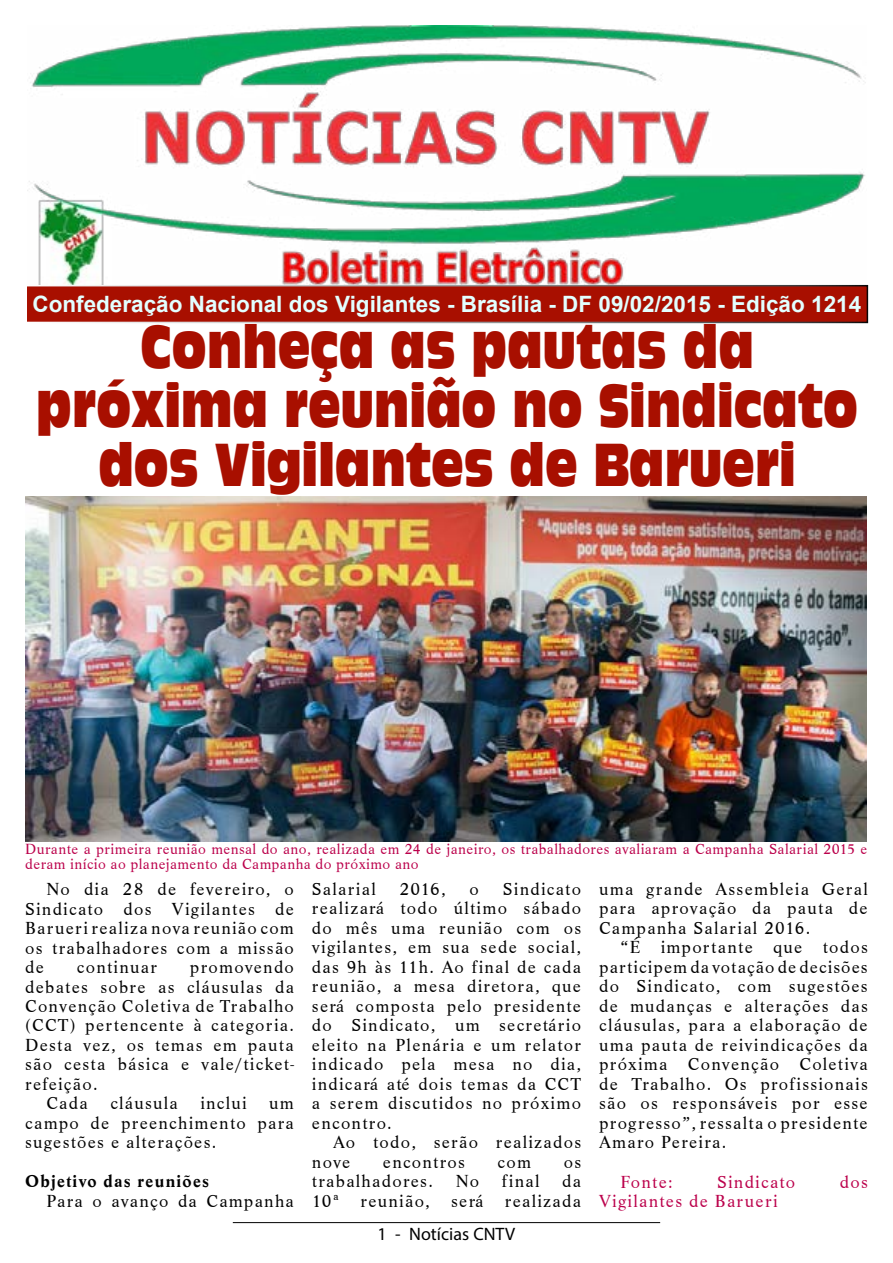
<style>
.page{position:relative;width:893px;height:1263px;background:#fff}
.page>*{position:absolute;margin:0;border:0;box-sizing:border-box;transform-origin:0 0}
.t1{font:56.4px/59.2px "Antique Olive Compact";color:#a80f00;text-align:center;scale:.76 1}
.t2{font:700 22.5px "Arial";color:#e3ffff}
.t3{font:18px/19.5px "Life T";letter-spacing:.07em;color:#000;text-align:justify}
.t4{font:18px "Life T";letter-spacing:.07em;color:#bb004b}
.t5{font:700 18px "Life T";letter-spacing:.07em;color:#000}
.t6{font:18px "Myriad Pro";color:#000}
.t7{font:15.15px/15px "Life T";letter-spacing:.03em;color:#bb004b}
</style>
<div class="page">
<hr style="left:233px;top:1222px;width:427px;height:1px;background:#000">
<div style="left:26px;top:286px;width:841px;height:36px;background:#a80f00"></div>
<img style="left:26px;top:496px;width:841px;height:346px">
<img style="left:27px;top:26px;width:840px;height:259px">
<p class="t2" style="left:32px;top:289px;width:830px">Confederação Nacional dos Vigilantes - Brasília - DF 09/02/2015 - Edição 1214</p>
<h1 class="t1" style="left:36px;top:316px;width:1082px">Conheça as pautas da próxima reunião no Sindicato dos Vigilantes de Barueri</h1>
<p class="t7" style="left:25px;top:842px;width:844px">Durante a primeira reunião mensal do ano, realizada em 24 de janeiro, os trabalhadores avaliaram a Campanha Salarial 2015 e deram início ao planejamento da Campanha do próximo ano</p>
<p class="t3" style="left:25px;top:879px;width:270px;text-indent:21px">No dia 28 de fevereiro, o Sindicato dos Vigilantes de Barueri realiza nova reunião com os trabalhadores com a missão de</p>
<p class="t3" style="left:77px;top:957px;width:82px">continuar</p>
<p class="t3" style="left:190px;top:957px;width:105px">promovendo</p>
<p class="t3" style="left:25px;top:977px;width:270px">debates sobre as cláusulas da</p>
<p class="t3" style="left:25px;top:996px;width:270px">Convenção Coletiva de Trabalho</p>
<p class="t3" style="left:25px;top:1016px;width:270px">(CCT) pertencente à categoria.</p>
<p class="t3" style="left:25px;top:1035px;width:270px">Desta vez, os temas em pauta</p>
<p class="t3" style="left:25px;top:1055px;width:270px">são cesta básica e vale/ticket-</p>
<p class="t3" style="left:25px;top:1074px;width:74px">refeição.</p>
<p class="t3" style="left:46px;top:1094px;width:43px">Cada</p>
<p class="t3" style="left:110px;top:1094px;width:69px">cláusula</p>
<p class="t3" style="left:200px;top:1094px;width:48px">inclui</p>
<p class="t3" style="left:25px;top:1094px;width:270px;text-indent:244px">um campo de preenchimento para sugestões e alterações.</p>
<p class="t5" style="left:25px;top:1171px;width:185px">Objetivo das reuniões</p>
<p class="t3" style="left:46px;top:1191px;width:249px">Para o avanço da Campanha</p>
<p class="t3" style="left:312px;top:879px;width:271px;text-indent:191px">Sindicato realizará todo último sábado do mês uma reunião com os vigilantes, em sua sede social, das 9h às 11h. Ao final de cada reunião, a mesa diretora, que será composta pelo presidente do Sindicato, um secretário eleito na Plenária e um relator indicado pela mesa no dia, indicará até dois temas da CCT a serem discutidos no próximo encontro.</p>
<p class="t3" style="left:312px;top:1133px;width:271px;text-indent:21px">Ao todo, serão realizados nove</p>
<p class="t3" style="left:312px;top:879px;width:65px">Salarial</p>
<p class="t3" style="left:400px;top:879px;width:47px">2016,</p>
<p class="t3" style="left:470px;top:879px;width:11px">o</p>
<p class="t3" style="left:383px;top:1152px;width:84px">encontros</p>
<p class="t3" style="left:498px;top:1152px;width:35px">com</p>
<p class="t3" style="left:564px;top:1152px;width:19px">os</p>
<p class="t3" style="left:312px;top:1172px;width:122px">trabalhadores.</p>
<p class="t3" style="left:456px;top:1172px;width:25px">No</p>
<p class="t3" style="left:502px;top:1172px;width:39px">final</p>
<p class="t3" style="left:312px;top:1172px;width:271px;text-align:right">da<br>10ª reunião, será realizada</p>
<p class="t6" style="left:378px;top:1223px;width:139px">1 - Notícias CNTV</p>
<p class="t3" style="left:599px;top:879px;width:270px">uma grande Assembleia Geral para aprovação da pauta de Campanha Salarial 2016.</p>
<p class="t3" style="left:599px;top:938px;width:270px;text-indent:21px">“É importante que todos participem da votação de decisões do Sindicato, com sugestões de mudanças e alterações das cláusulas, para a elaboração de uma pauta de reivindicações da próxima Convenção Coletiva de Trabalho. Os profissionais são os responsáveis por esse progresso”, ressalta o presidente Amaro Pereira.</p>
<p class="t4" style="left:620px;top:1171px;width:54px">Fonte:</p>
<p class="t4" style="left:717px;top:1171px;width:80px">Sindicato</p>
<p class="t4" style="left:840px;top:1171px;width:29px">dos</p>
<p class="t4" style="left:599px;top:1191px;width:180px">Vigilantes de Barueri</p>
</div>
